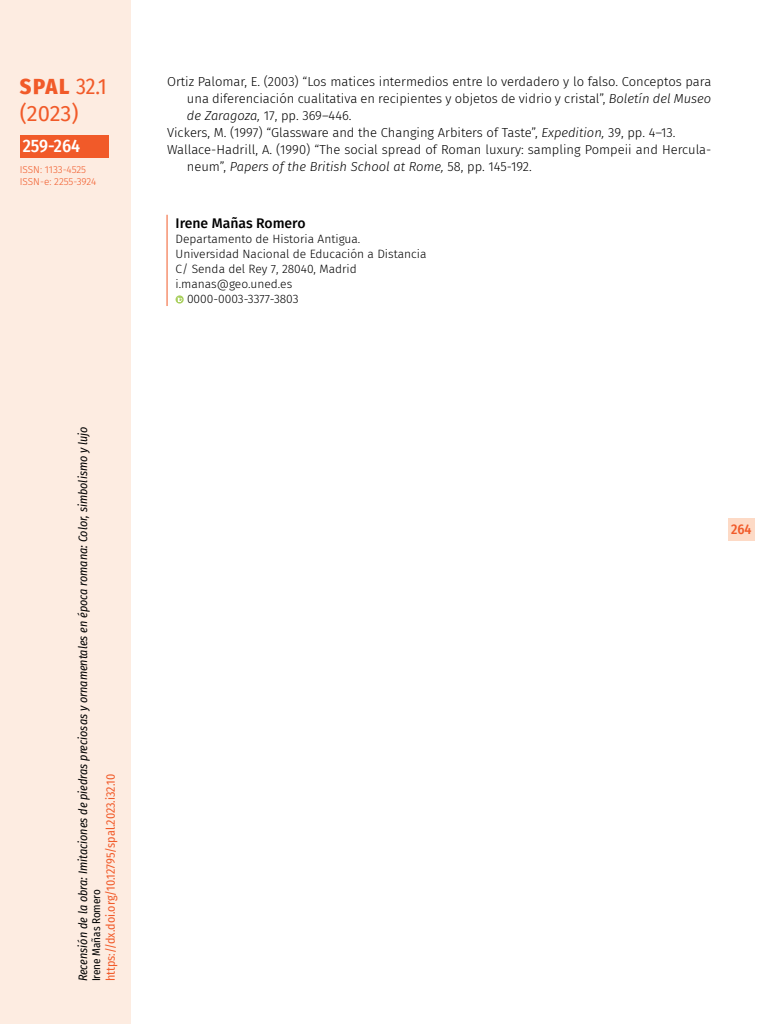
<style>
.page{position:relative;width:768px;height:1024px;background:#fff}
.page>*{position:absolute;margin:0;border:0;box-sizing:border-box;transform-origin:0 0}
.t1{font:800 22px "Fira Sans Condensed";color:#f15a29}
.t2{font:22px "Fira Sans";color:#f15a29}
.t3{font:500 18px "Fira Sans Condensed";color:#fff}
.RS_autor{font:500 14px "Fira Sans";color:#000}
.t4{font:500 14px "Fira Sans Condensed";color:#f15a29}
._80_bibliografía{font:300 13px/17px "Fira Sans";color:#000;text-align:justify}
.RS_autor_datos{font:300 12px "Fira Sans";color:#000}
.t5{font:italic 12px "Fira Sans Condensed";color:#000}
.t6{font:12px "Fira Sans Condensed";color:#f15a29}
.t7{font:11px "Fira Sans Condensed";color:#000}
.t8{font:300 10px/12px "Fira Sans";letter-spacing:-.005em;color:#f15a29}
.s1{font-weight:400}
.s2{font-style:italic}
</style>
<div class="page">
<div style="left:728px;top:518px;width:26px;height:23px;background:#fddac6"></div>
<div style="left:0;top:0;width:130px;height:1024px;background:#fdece1"></div>
<div style="left:20px;top:135px;width:89px;height:23px;background:#f15a29"></div>
<hr style="left:167px;top:215px;width:1px;height:91px;background:#f15a29">
<svg style="left:176px;top:295px;width:8px;height:9px"></svg>
<h1 class="t1" style="left:20px;top:68px;width:88px">SPAL <span class="s1">32.1</span></h1>
<h1 class="t2" style="left:20px;top:96px;width:60px">(2023)</h1>
<h2 class="t3" style="left:23px;top:132px;width:59px">259-264</h2>
<p class="t8" style="left:20px;top:164px;width:78px">ISSN: 1133-4525<br>ISSN-e: 2255-3924</p>
<p class="t5" style="left:74px;top:981px;width:557px;rotate:-90deg">Recensión de la obra: Imitaciones de piedras preciosas y ornamentales en época romana: Color, simbolismo y lujo</p>
<p class="t6" style="left:101px;top:981px;width:209px;rotate:-90deg">https://dx.doi.org/10.12795/spal.2023.i32.10</p>
<p class="t7" style="left:88px;top:981px;width:94px;rotate:-90deg">Irene Mañas Romero</p>
<p class="_80_bibliografía" style="left:187px;top:73px;width:526px;text-indent:-20px">Ortiz Palomar, E. (2003) “Los matices intermedios entre lo verdadero y lo falso. Conceptos para una diferenciación cualitativa en recipientes y objetos de vidrio y cristal”, <span class="s2">Boletín del Museo de Zaragoza,</span> 17, pp. 369–446.</p>
<p class="_80_bibliografía" style="left:167px;top:124px;width:510px">Vickers, M. (1997) “Glassware and the Changing Arbiters of Taste”, <span class="s2">Expedition,</span> 39, pp. 4–13.</p>
<p class="_80_bibliografía" style="left:187px;top:141px;width:526px;text-indent:-20px">Wallace-Hadrill, A. (1990) “The social spread of Roman luxury: sampling Pompeii and Hercula&shy;neum”, <span class="s2">Papers of the British School at Rome,</span> 58, pp. 145-192.</p>
<p class="RS_autor" style="left:176px;top:212px;width:131px">Irene Mañas Romero</p>
<p class="RS_autor_datos" style="left:176px;top:230px;width:186px">Departamento de Historia Antigua.</p>
<p class="RS_autor_datos" style="left:176px;top:245px;width:252px">Universidad Nacional de Educación a Distancia</p>
<p class="RS_autor_datos" style="left:176px;top:260px;width:183px">C/ Senda del Rey 7, 28040, Madrid</p>
<p class="RS_autor_datos" style="left:176px;top:275px;width:118px">i.manas@geo.uned.es</p>
<p class="RS_autor_datos" style="left:187px;top:290px;width:113px">0000-0003-3377-3803</p>
<p class="t4" style="left:731px;top:518px;width:22px">264</p>
</div>
